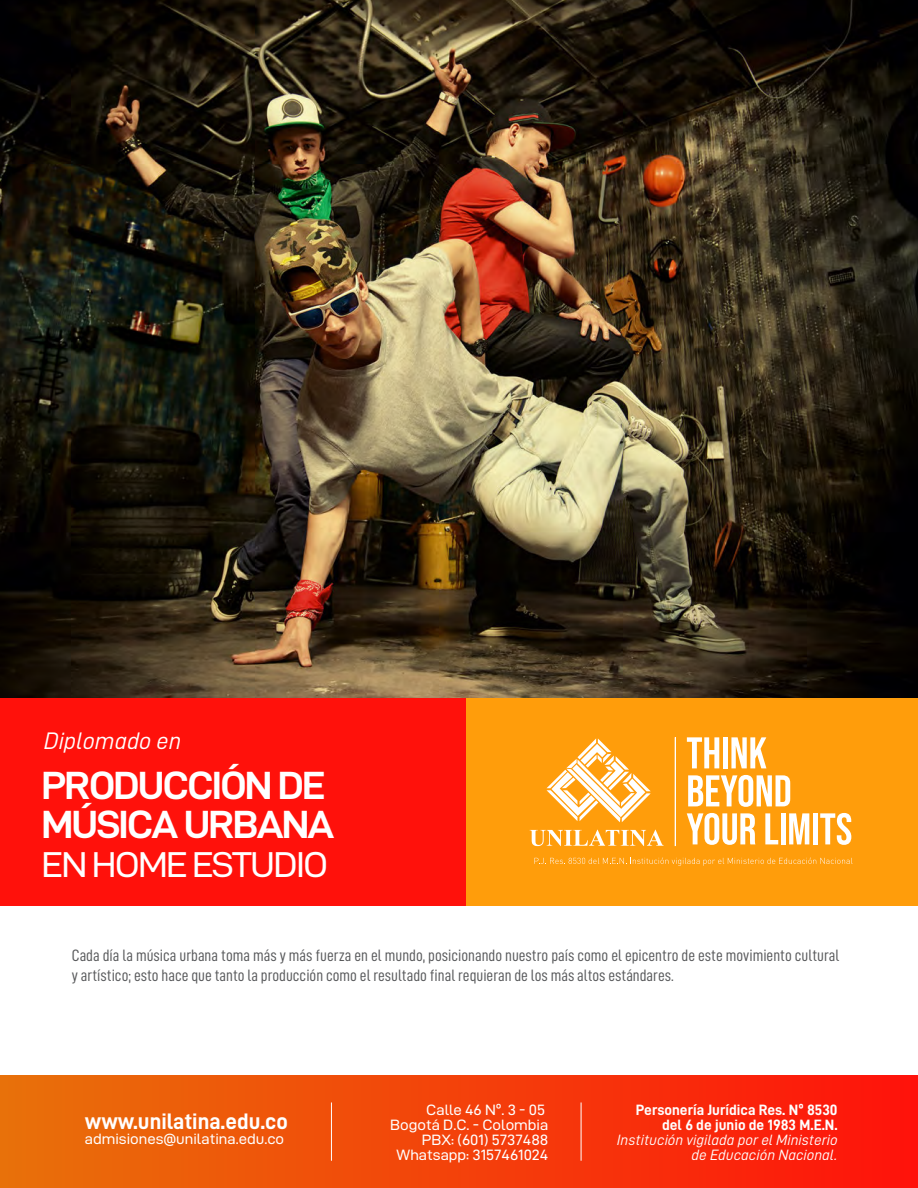
<style>
.page{position:relative;width:918px;height:1188px;background:#fff}
.page>*{position:absolute;margin:0;border:0;box-sizing:border-box;transform-origin:0 0}
.t1{font:39.45px/39px "D DIN Exp Bold";letter-spacing:-.045em;color:#fff}
.t2{font:36px "D DIN Exp";letter-spacing:-.045em;color:#fff}
.t3{font:24px "D DIN Italic";color:#fff}
.t4{font:22.5px "D DIN Bold";color:#fff}
.t5{font:16.5px/19.8px "D DIN Condensed";color:#58595b}
.t6{font:15px/15px "D DIN Exp";color:#fff;text-align:right}
.t7{font:15px/15px "D DIN Italic";color:#fff;text-align:right}
.t8{font:15px/15px "D DIN Bold";color:#fff;text-align:right}
</style>
<div class="page">
<img style="left:0;top:0;width:918px;height:698px">
<div style="left:464px;top:698px;width:454px;height:207px;background:#ff9d0b"></div>
<div style="left:0;top:698px;width:465px;height:207px;background:#ff110b"></div>
<div style="left:0;top:1075px;width:918px;height:113px;background:linear-gradient(to right,#e8710a,#ff120b)"></div>
<hr style="left:331px;top:1102px;width:1px;height:59px;background:#fff">
<hr style="left:581px;top:1102px;width:1px;height:59px;background:#fff">
<svg style="left:530px;top:830px;width:134px;height:16px"></svg>
<svg style="left:547px;top:738px;width:104px;height:84px"></svg>
<svg style="left:687px;top:737px;width:32px;height:31px"></svg>
<div style="left:723px;top:737px;width:5px;height:31px;background:#fff"></div>
<svg style="left:731px;top:737px;width:35px;height:31px"></svg>
<svg style="left:688px;top:775px;width:102px;height:32px"></svg>
<svg style="left:687px;top:813px;width:68px;height:32px"></svg>
<svg style="left:765px;top:813px;width:13px;height:31px"></svg>
<div style="left:781px;top:813px;width:5px;height:31px;background:#fff"></div>
<svg style="left:789px;top:813px;width:20px;height:31px"></svg>
<div style="left:813px;top:813px;width:5px;height:31px;background:#fff"></div>
<svg style="left:820px;top:813px;width:31px;height:32px"></svg>
<hr style="left:675px;top:737px;width:1px;height:109px;background:#fff">
<svg style="left:534px;top:858px;width:319px;height:8px"></svg>
<h3 class="t3" style="left:44px;top:728px;width:139px">Diplomado en</h3>
<h1 class="t1" style="left:42px;top:765px;width:294px">PRODUCCIÓN DE<br>MÚSICA URBANA</h1>
<h2 class="t2" style="left:42px;top:845px;width:288px">EN HOME ESTUDIO</h2>
<p class="t5" style="left:72px;top:945px;width:769px">Cada día la música urbana toma más y más fuerza en el mundo, posicionando nuestro país como el epicentro de este movimiento cultural y artístico; esto hace que tanto la producción como el resultado final requieran de los más altos estándares.</p>
<h3 class="t4" style="left:85px;top:1109px;width:205px">www.unilatina.edu.co</h3>
<p class="t6" style="left:85px;top:1131px;width:201px">admisiones@unilatina.edu.co</p>
<p class="t6" style="left:390px;top:1102px;width:160px">Calle 46 Nº. 3 - 05<br>Bogotá D.C. - Colombia<br>PBX: (601) 5737488<br>Whatsapp: 3157461024</p>
<p class="t8" style="left:636px;top:1102px;width:203px">Personería Jurídica Res. Nº 8530 del 6 de junio de 1983 M.E.N.</p>
<p class="t7" style="left:617px;top:1132px;width:222px">Institución vigilada por el Ministerio de Educación Nacional.</p>
</div>
